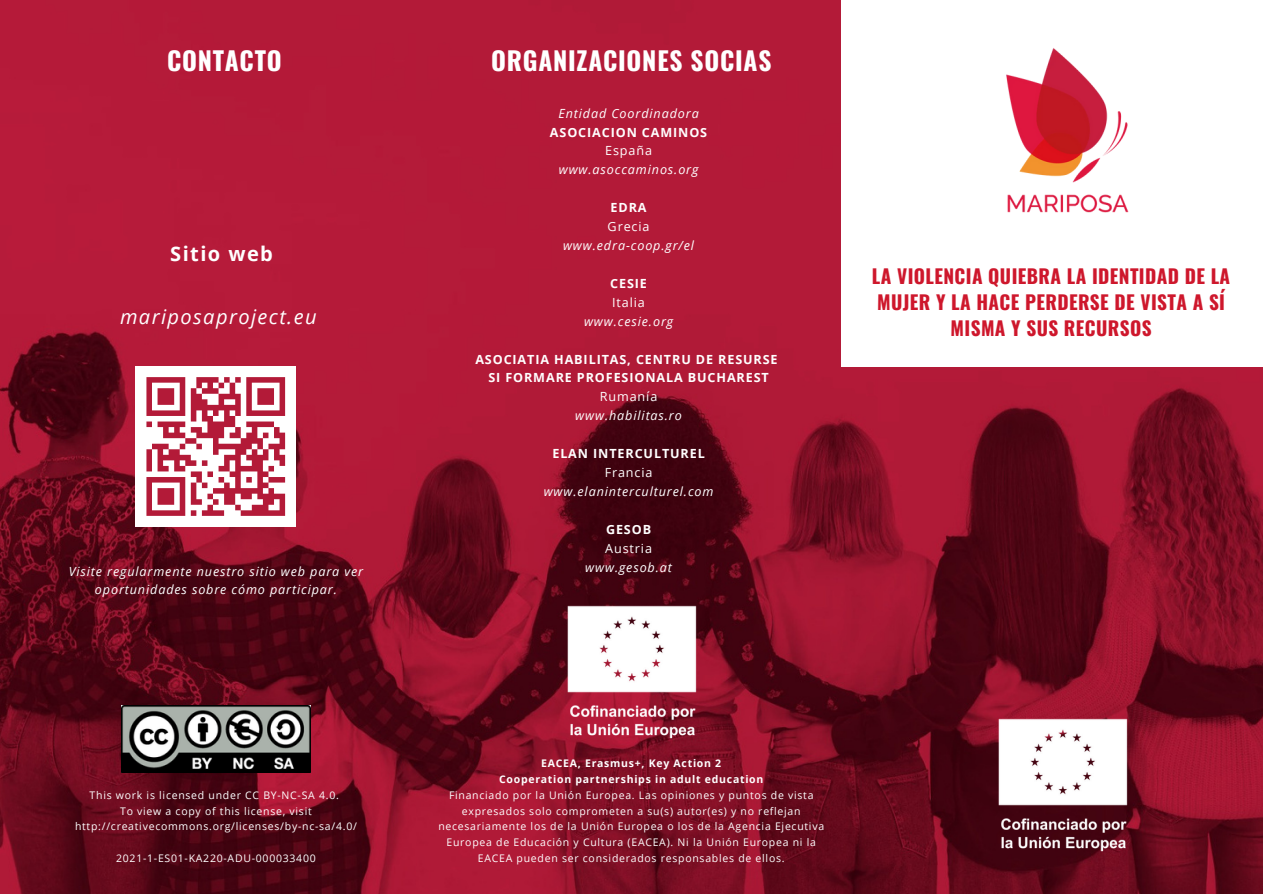
<style>
.page{position:relative;width:1263px;height:894px;background:#fff}
.page>*{position:absolute;margin:0;border:0;box-sizing:border-box;transform-origin:0 0}
.t1{font:700 25.5px "Oswald";letter-spacing:.03em;color:#fff}
.t2{font:italic 20.1px "Open Sans";letter-spacing:.07em;color:#fff}
.t3{font:700 20.1px "Open Sans";letter-spacing:.07em;color:#fff}
.t4{font:700 19.2px/25.8px "Oswald";letter-spacing:.02em;color:#ce172c;text-align:center}
.t5{font:italic 12.6px/18.9px "Open Sans";letter-spacing:.07em;color:#fff;text-align:center}
.t6{font:700 12.6px/18.9px "Open Sans";letter-spacing:.07em;color:#fff;text-align:center}
.t7{font:12.6px "Open Sans";letter-spacing:.07em;color:#fff}
.t8{font:10.5px/15.8px "Open Sans";letter-spacing:.07em;color:#fff;text-align:center}
.t9{font:700 10.5px/15.8px "Open Sans";letter-spacing:.07em;color:#fff;text-align:center}
</style>
<div class="page">
<img style="left:0;top:0;width:1263px;height:893px">
<img style="left:552px;top:590px;width:159px;height:161px">
<img style="left:122px;top:705px;width:189px;height:67px">
<div style="left:135px;top:366px;width:161px;height:161px;background:#fff"></div>
<div style="left:146px;top:377px;width:39px;height:5px;background:#b31a38"></div>
<div style="left:246px;top:377px;width:39px;height:5px;background:#b31a38"></div>
<div style="left:158px;top:388px;width:16px;height:5px;background:#b31a38"></div>
<div style="left:257px;top:388px;width:17px;height:5px;background:#b31a38"></div>
<div style="left:158px;top:393px;width:16px;height:6px;background:#b31a38"></div>
<div style="left:257px;top:393px;width:17px;height:6px;background:#b31a38"></div>
<div style="left:158px;top:399px;width:16px;height:6px;background:#b31a38"></div>
<div style="left:257px;top:399px;width:17px;height:6px;background:#b31a38"></div>
<svg style="left:146px;top:382px;width:6px;height:28px"></svg>
<svg style="left:180px;top:382px;width:5px;height:28px"></svg>
<svg style="left:280px;top:382px;width:5px;height:28px"></svg>
<div style="left:146px;top:410px;width:39px;height:6px;background:#b31a38"></div>
<div style="left:246px;top:410px;width:39px;height:6px;background:#b31a38"></div>
<svg style="left:191px;top:377px;width:61px;height:44px"></svg>
<div style="left:202px;top:416px;width:11px;height:5px;background:#b31a38"></div>
<div style="left:224px;top:416px;width:11px;height:5px;background:#b31a38"></div>
<svg style="left:146px;top:421px;width:6px;height:6px"></svg>
<div style="left:158px;top:421px;width:27px;height:6px;background:#b31a38"></div>
<div style="left:207px;top:421px;width:28px;height:6px;background:#b31a38"></div>
<div style="left:246px;top:421px;width:28px;height:6px;background:#b31a38"></div>
<svg style="left:163px;top:427px;width:17px;height:5px"></svg>
<div style="left:191px;top:427px;width:11px;height:5px;background:#b31a38"></div>
<div style="left:207px;top:427px;width:17px;height:5px;background:#b31a38"></div>
<svg style="left:235px;top:427px;width:6px;height:5px"></svg>
<svg style="left:274px;top:427px;width:6px;height:5px"></svg>
<div style="left:163px;top:432px;width:22px;height:6px;background:#b31a38"></div>
<div style="left:196px;top:432px;width:28px;height:6px;background:#b31a38"></div>
<div style="left:230px;top:432px;width:11px;height:6px;background:#b31a38"></div>
<div style="left:246px;top:432px;width:11px;height:6px;background:#b31a38"></div>
<div style="left:274px;top:432px;width:11px;height:6px;background:#b31a38"></div>
<div style="left:185px;top:438px;width:11px;height:5px;background:#b31a38"></div>
<svg style="left:213px;top:438px;width:6px;height:5px"></svg>
<div style="left:241px;top:438px;width:22px;height:5px;background:#b31a38"></div>
<svg style="left:280px;top:438px;width:5px;height:5px"></svg>
<div style="left:152px;top:443px;width:17px;height:6px;background:#b31a38"></div>
<svg style="left:180px;top:443px;width:5px;height:6px"></svg>
<svg style="left:196px;top:443px;width:6px;height:6px"></svg>
<div style="left:213px;top:443px;width:39px;height:6px;background:#b31a38"></div>
<div style="left:268px;top:443px;width:17px;height:6px;background:#b31a38"></div>
<svg style="left:158px;top:449px;width:5px;height:5px"></svg>
<div style="left:169px;top:449px;width:11px;height:5px;background:#b31a38"></div>
<svg style="left:213px;top:449px;width:6px;height:5px"></svg>
<div style="left:235px;top:449px;width:11px;height:5px;background:#b31a38"></div>
<svg style="left:252px;top:427px;width:16px;height:27px"></svg>
<svg style="left:274px;top:449px;width:6px;height:5px"></svg>
<div style="left:158px;top:454px;width:33px;height:6px;background:#b31a38"></div>
<div style="left:224px;top:454px;width:17px;height:6px;background:#b31a38"></div>
<div style="left:246px;top:454px;width:22px;height:6px;background:#b31a38"></div>
<div style="left:274px;top:454px;width:11px;height:6px;background:#b31a38"></div>
<svg style="left:158px;top:460px;width:5px;height:6px"></svg>
<svg style="left:174px;top:460px;width:6px;height:6px"></svg>
<div style="left:185px;top:460px;width:11px;height:6px;background:#b31a38"></div>
<svg style="left:280px;top:460px;width:5px;height:6px"></svg>
<svg style="left:146px;top:449px;width:6px;height:22px"></svg>
<div style="left:158px;top:466px;width:11px;height:5px;background:#b31a38"></div>
<div style="left:174px;top:466px;width:11px;height:5px;background:#b31a38"></div>
<div style="left:146px;top:477px;width:39px;height:5px;background:#b31a38"></div>
<div style="left:268px;top:477px;width:17px;height:5px;background:#b31a38"></div>
<div style="left:158px;top:488px;width:16px;height:5px;background:#b31a38"></div>
<div style="left:158px;top:493px;width:16px;height:6px;background:#b31a38"></div>
<div style="left:257px;top:493px;width:28px;height:6px;background:#b31a38"></div>
<div style="left:158px;top:499px;width:16px;height:5px;background:#b31a38"></div>
<svg style="left:146px;top:482px;width:6px;height:28px"></svg>
<svg style="left:180px;top:482px;width:5px;height:28px"></svg>
<svg style="left:280px;top:499px;width:5px;height:11px"></svg>
<div style="left:146px;top:510px;width:39px;height:5px;background:#b31a38"></div>
<svg style="left:191px;top:460px;width:83px;height:55px"></svg>
<div style="left:202px;top:510px;width:22px;height:5px;background:#b31a38"></div>
<div style="left:241px;top:510px;width:44px;height:5px;background:#b31a38"></div>
<div style="left:841px;top:0;width:422px;height:366px;background:#fff"></div>
<img style="left:1006px;top:48px;width:123px;height:165px">
<img style="left:983px;top:703px;width:159px;height:161px">
<h1 class="t1" style="left:167px;top:41px;width:116px">CONTACTO</h1>
<h2 class="t3" style="left:170px;top:239px;width:104px">Sitio web</h2>
<h2 class="t2" style="left:120px;top:302px;width:198px">mariposaproject.eu</h2>
<p class="t5" style="left:69px;top:561px;width:296px">Visite regularmente nuestro sitio web para ver oportunidades sobre cómo participar.</p>
<p class="t8" style="left:75px;top:786px;width:283px">This work is licensed under CC BY-NC-SA 4.0.<br>To view a copy of this license, visit http://creativecommons.org/licenses/by-nc-sa/4.0/</p>
<p class="t8" style="left:116px;top:849px;width:201px">2021-1-ES01-KA220-ADU-000033400</p>
<h1 class="t1" style="left:491px;top:41px;width:282px">ORGANIZACIONES SOCIAS</h1>
<p class="t5" style="left:558px;top:103px;width:142px">Entidad Coordinadora</p>
<p class="t6" style="left:550px;top:122px;width:159px">ASOCIACION CAMINOS</p>
<p class="t7" style="left:605px;top:142px;width:48px">España</p>
<p class="t5" style="left:559px;top:160px;width:141px">www.asoccaminos.org</p>
<p class="t6" style="left:611px;top:198px;width:38px">EDRA</p>
<p class="t7" style="left:608px;top:217px;width:43px">Grecia</p>
<p class="t5" style="left:563px;top:235px;width:133px">www.edra-coop.gr/el</p>
<p class="t6" style="left:610px;top:273px;width:38px">CESIE</p>
<p class="t7" style="left:612px;top:293px;width:34px">Italia</p>
<p class="t5" style="left:584px;top:311px;width:91px">www.cesie.org</p>
<p class="t6" style="left:475px;top:349px;width:304px">ASOCIATIA HABILITAS, CENTRU DE RESURSE<br>SI FORMARE PROFESIONALA BUCHAREST</p>
<p class="t7" style="left:600px;top:388px;width:59px">Rumanía</p>
<p class="t5" style="left:575px;top:406px;width:108px">www.habilitas.ro</p>
<p class="t6" style="left:552px;top:443px;width:154px">ELAN INTERCULTUREL</p>
<p class="t7" style="left:605px;top:463px;width:49px">Francia</p>
<p class="t5" style="left:544px;top:481px;width:171px">www.elaninterculturel.com</p>
<p class="t6" style="left:606px;top:519px;width:47px">GESOB</p>
<p class="t7" style="left:605px;top:539px;width:48px">Austria</p>
<p class="t5" style="left:585px;top:557px;width:88px">www.gesob.at</p>
<h3 class="t4" style="left:872px;top:262px;width:360px">LA VIOLENCIA QUIEBRA LA IDENTIDAD DE LA<br>MUJER Y LA HACE PERDERSE DE VISTA A SÍ<br>MISMA Y SUS RECURSOS</h3>
<p class="t9" style="left:499px;top:755px;width:266px">EACEA, Erasmus+, Key Action 2<br>Cooperation partnerships in adult education</p>
<p class="t8" style="left:438px;top:786px;width:387px">Financiado por la Unión Europea. Las opiniones y puntos de vista expresados solo comprometen a su(s) autor(es) y no reflejan necesariamente los de la Unión Europea o los de la Agencia Ejecutiva Europea de Educación y Cultura (EACEA). Ni la Unión Europea ni la EACEA pueden ser considerados responsables de ellos.</p>
</div>
